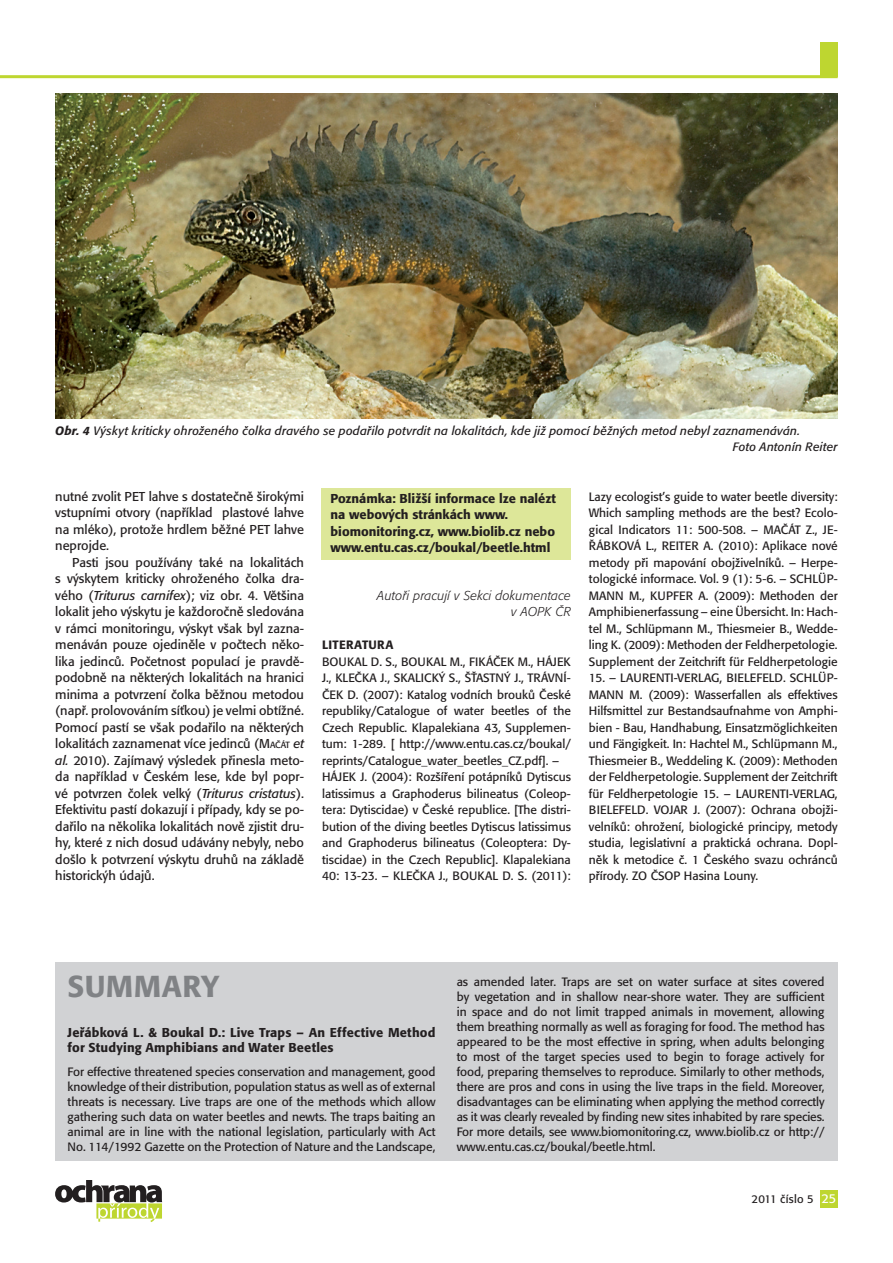
<style>
.page{position:relative;width:893px;height:1263px;background:#fff}
.page>*{position:absolute;margin:0;border:0;box-sizing:border-box;transform-origin:0 0}
.t1{font:500 30px "Formata CE";letter-spacing:.015em;color:#808285}
.t2{font:12.75px/16.5px "Formata CE";color:#231f20;text-align:justify}
.t3{font:500 12.75px/16.5px "Formata CE";color:#231f20}
.t4{font:italic 300 12.75px/16.5px "Formata CE";letter-spacing:.02em;color:#231f20;text-align:right}
.t5{font:12px/16.5px "Formata CE";color:#231f20;text-align:justify}
.t6{font:italic 12px/16.5px "Formata CE";letter-spacing:.015em;color:#231f20}
.t7{font:12px "Formata CE";letter-spacing:.02em;color:#231f20}
.t8{font:500 12px "Formata CE";letter-spacing:.025em;color:#231f20}
.t9{font:11.25px "Formata CE";letter-spacing:.025em;color:#231f20}
.s1{font-weight:500}
.s2{font-style:italic}
.s3{font-style:inherit}
.s4{font-size:8.85px}
.s5{font-size:12.75px;color:#fff}
</style>
<div class="page">
<div style="left:821px;top:43px;width:17px;height:34px;background:#bed630"></div>
<svg style="left:55px;top:1180px;width:107px;height:42px"></svg>
<div style="left:821px;top:1191px;width:17px;height:17px;background:#bed630"></div>
<hr style="left:0;top:75px;width:838px;height:3px;background:#bed630">
<div style="left:322px;top:488px;width:249px;height:72px;background:#dde799"></div>
<div style="left:55px;top:963px;width:783px;height:198px;background:#d1d2d4"></div>
<img style="left:55px;top:94px;width:783px;height:324px">
<p class="t6" style="left:733px;top:423px;width:106px;text-indent:-677px"><span class="s1">Obr. 4</span> Výskyt kriticky ohroženého čolka dravého se podařilo potvrdit na lokalitách, kde již pomocí běžných metod nebyl zaznamenáván.<br>Foto Antonín Reiter</p>
<p class="t2" style="left:55px;top:488px;width:250px">nutné zvolit PET lahve s dostatečně širokými vstupními otvory (například plastové lahve na mléko), protože hrdlem běžné PET lahve neprojde.</p>
<p class="t2" style="left:55px;top:554px;width:250px;text-indent:17px">Pasti jsou používány také na lokalitách s výskytem kriticky ohroženého čolka dra&shy;vého (<span class="s2">Triturus carnifex</span>); viz obr. 4. Většina lokalit jeho výskytu je každoročně sledována v rámci monitoringu, výskyt však byl zazna&shy;menáván pouze ojediněle v počtech něko&shy;lika jedinců. Početnost populací je pravdě&shy;podobně na některých lokalitách na hranici minima a potvrzení čolka běžnou metodou (např. prolovováním síťkou) je velmi obtížné.<br>Pomocí pastí se však podařilo na některých lokalitách zaznamenat více jedinců (<span class="s3">M</span><span class="s4">ačát</span> <span class="s2">et al.</span> 2010). Zajímavý výsledek přinesla meto&shy;da například v Českém lese, kde byl popr&shy;vé potvrzen čolek velký (<span class="s2">Triturus cristatus</span>).<br>Efektivitu pastí dokazují i případy, kdy se po&shy;dařilo na několika lokalitách nově zjistit dru&shy;hy, které z nich dosud udávány nebyly, nebo došlo k potvrzení výskytu druhů na základě historickýh údajů.</p>
<p class="t3" style="left:331px;top:490px;width:227px">Poznámka: Bližší informace lze nalézt na webových stránkách www. biomonitoring.cz, www.biolib.cz nebo www.entu.cas.cz/boukal/beetle.html</p>
<p class="t4" style="left:377px;top:588px;width:195px">Autoři pracují v Sekci dokumentace v AOPK ČR</p>
<p class="t8" style="left:322px;top:638px;width:73px">LITERATURA</p>
<p class="t7" style="left:322px;top:655px;width:179px">Boukal D. S., Boukal M., Fikáček</p>
<p class="t5" style="left:518px;top:654px;width:43px">M., Hájek</p>
<p class="t5" style="left:322px;top:670px;width:28px">J., Klečk</p>
<p class="t5" style="left:370px;top:670px;width:203px">a J., Skalický S., Šťastný J., Trávn í-</p>
<p class="t5" style="left:322px;top:687px;width:8px">ček</p>
<p class="t5" style="left:322px;top:687px;width:250px;text-align:left;text-indent:25px">D. (2007): Katalog vodních brouků České republiky/Catalogue of water beetles of the Czech Republic. Klapalekiana 43, Supplemen&shy;tum: 1-289. [ http://www.entu.cas.cz/boukal/ reprints/Catalogue_water_beetles_CZ.pdf]. – Hájek</p>
<p class="t5" style="left:322px;top:769px;width:250px;text-indent:38px">J. (2004): Rozšíření potápníků Dytiscus latissimus a Graphoderus bilineatus (Coleop&shy;tera: Dytiscidae) v České republice. [The distri&shy;bution of the diving beetles Dytiscus latissimus and Graphoderus bilineatus (Coleoptera: Dy&shy;tiscidae) in the Czech Republic]. Klapalekiana 40: 13-23. – Klečk</p>
<p class="t5" style="left:427px;top:868px;width:145px">a J., Boukal D. S. (2011):</p>
<p class="t5" style="left:589px;top:489px;width:250px">Lazy ecologist’s guide to water beetle diversity:<br>Which sampling methods are the best? Ecolo&shy;gical Indicators 11: 500-508. – Mačát Z., Je&shy;řábková L., Reiter</p>
<p class="t5" style="left:589px;top:538px;width:250px;text-indent:115px">A. (2010): Aplikace nové metody při mapování obojživelníků. – Herpe&shy;tologické informace. Vol. 9 (1): 5-6. – Schlüp&shy;mann M., Kupfer</p>
<p class="t5" style="left:589px;top:588px;width:250px;text-indent:110px">A. (2009): Methoden der Amphibienerfassung – eine Übersicht. In: Hach&shy;tel M., Schlüpmann M., Thiesmeier B., Wedde&shy;ling K. (2009): Methoden der Feldherpetologie.<br>Supplement der Zeitchrift für Feldherpetologie</p>
<p class="t5" style="left:589px;top:670px;width:62px">15. – Laurent</p>
<p class="t5" style="left:670px;top:670px;width:75px">i-Verlag, Bielefeld</p>
<p class="t5" style="left:783px;top:670px;width:56px">. Schlüp-</p>
<p class="t5" style="left:589px;top:687px;width:27px">mann</p>
<p class="t5" style="left:589px;top:687px;width:250px;text-indent:41px">M. (2009): Wasserfallen als effektives Hilfsmittel zur Bestandsaufnahme von Amphi&shy;bien - Bau, Handhabung, Einsatzmöglichkeiten und Fängigkeit. In: Hachtel M., Schlüpmann M., Thiesmeier B., Weddeling K. (2009): Methoden der Feldherpetologie. Supplement der Zeitchrift für Feldherpetologie 15. – Laurent</p>
<p class="t5" style="left:786px;top:786px;width:53px">i-Verlag,</p>
<p class="t5" style="left:589px;top:802px;width:250px;text-indent:57px">. Vojar J. (2007): Ochrana obojži&shy;velníků: ohrožení, biologické principy, metody studia, legislativní a praktická ochrana. Dopl&shy;něk k metodice č. 1 Českého svazu ochránců přírody. ZO ČSOP Hasina Louny.</p>
<p class="t5" style="left:589px;top:802px;width:19px">Bielefeld</p>
<h1 class="t1" style="left:68px;top:969px;width:153px">SUMMARY</h1>
<p class="t3" style="left:68px;top:1025px;width:369px;line-height:15px">Jeřábková L. &amp; Boukal D.: Live Traps – An Effective Method for Studying Amphibians and Water Beetles</p>
<p class="t5" style="left:68px;top:1064px;width:369px;line-height:15px">For effective threatened species conservation and management, good knowledge of their distribution, population status as well as of external threats is necessary. Live traps are one of the methods which allow gathering such data on water beetles and newts. The traps baiting an animal are in line with the national legislation, particularly with Act No. 114/1992 Gazette on the Protection of Nature and the Landscape,</p>
<p class="t5" style="left:457px;top:974px;width:369px;line-height:15px">as amended later. Traps are set on water surface at sites covered by vegetation and in shallow near-shore water. They are sufficient in space and do not limit trapped animals in movement, allowing them breathing normally as well as foraging for food. The method has appeared to be the most effective in spring, when adults belonging to most of the target species used to begin to forage actively for food, preparing themselves to reproduce. Similarly to other methods, there are pros and cons in using the live traps in the field. Moreover, disadvantages can be eliminating when applying the method correctly as it was clearly revealed by finding new sites inhabited by rare species.<br>For more details, see www.biomonitoring.cz, www.biolib.cz or http:// www.entu.cas.cz/boukal/beetle.html.</p>
<p class="t9" style="left:752px;top:1193px;width:86px">2011 číslo 5 <span class="s5">25</span></p>
</div>
